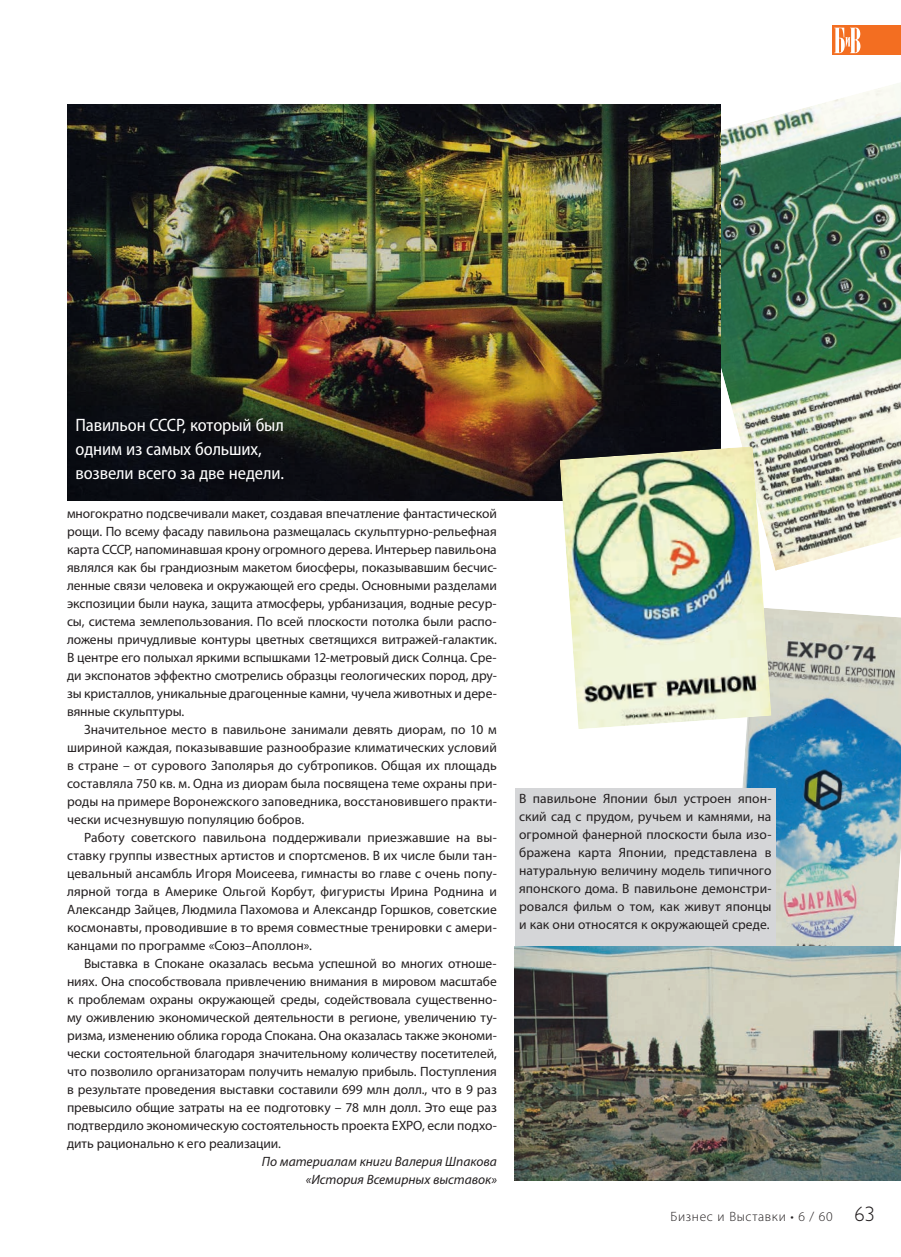
<style>
.page{position:relative;width:901px;height:1257px;background:#fff}
.page>*{position:absolute;margin:0;border:0;box-sizing:border-box;transform-origin:0 0}
.t1{font:semi-condensed 18px/24px "Myriad Pro";letter-spacing:-.005em;color:#fff}
.t2{font:13.5px/18px "Myriad Pro";color:#231f20;text-align:justify}
.t3{font:italic 13.5px/18px "Myriad Pro";color:#231f20;text-align:right}
.t4{font:300 13.5px "Myriad Pro";letter-spacing:.05em;color:#231f20}
.s1{font-family:"Gill Sans Light C";font-weight:400;font-size:21px}
</style>
<div class="page">
<div style="left:832px;top:25px;width:69px;height:30px;background:#f36e21"></div>
<svg style="left:834px;top:27px;width:27px;height:27px"></svg>
<svg style="left:834px;top:28px;width:26px;height:25px"></svg>
<img style="left:742px;top:608px;width:159px;height:338px">
<div style="left:515px;top:788px;width:260px;height:175px;background:#d5d6d8"></div>
<img style="left:720px;top:83px;width:181px;height:488px">
<img style="left:67px;top:104px;width:653px;height:396px">
<img style="left:515px;top:946px;width:386px;height:234px">
<img style="left:559px;top:446px;width:212px;height:283px">
<h1 class="t1" style="left:76px;top:414px;width:210px">Павильон СССР, который был одним из самых больших, возвели всего за две недели.</h1>
<p class="t2" style="left:67px;top:506px;width:431px">многократно подсвечивали макет, создавая впечатление фантастической рощи. По всему фасаду павильона размещалась скульптурно-рельефная карта СССР, напоминавшая крону огромного дерева. Интерьер павильона являлся как бы грандиозным макетом биосферы, показывавшим бесчис&shy;ленные связи человека и окружающей его среды. Основными разделами экспозиции были наука, защита атмосферы, урбанизация, водные ресур&shy;сы, система землепользования. По всей плоскости потолка были распо&shy;ложены причудливые контуры цветных светящихся витражей-галактик.<br>В центре его полыхал яркими вспышками 12-метровый диск Солнца. Сре&shy;ди экспонатов эффектно смотрелись образцы геологических пород, дру&shy;зы кристаллов, уникальные драгоценные камни, чучела животных и дере&shy;вянные скульптуры.</p>
<p class="t2" style="left:67px;top:722px;width:431px;text-indent:17px">Значительное место в павильоне занимали девять диорам, по 10 м шириной каждая, показывавшие разнообразие климатических условий в стране – от сурового Заполярья до субтропиков. Общая их площадь составляла 750 кв. м. Одна из диорам была посвящена теме охраны при&shy;роды на примере Воронежского заповедника, восстановившего практи&shy;чески исчезнувшую популяцию бобров.</p>
<p class="t2" style="left:67px;top:830px;width:431px;text-indent:17px">Работу советского павильона поддерживали приезжавшие на вы&shy;ставку группы известных артистов и спортсменов. В их числе были тан&shy;цевальный ансамбль Игоря Моисеева, гимнасты во главе с очень попу&shy;лярной тогда в Америке Ольгой Корбут, фигуристы Ирина Роднина и Александр Зайцев, Людмила Пахомова и Александр Горшков, советские космонавты, проводившие в то время совместные тренировки с амери&shy;канцами по программе «Союз–Аполлон».</p>
<p class="t2" style="left:67px;top:956px;width:431px;text-indent:17px">Выставка в Спокане оказалась весьма успешной во многих отноше&shy;ниях. Она способствовала привлечению внимания в мировом масштабе к проблемам охраны окружающей среды, содействовала существенно&shy;му оживлению экономической деятельности в регионе, увеличению ту&shy;ризма, изменению облика города Спокана. Она оказалась также экономи&shy;чески состоятельной благодаря значительному количеству посетителей, что позволило организаторам получить немалую прибыль. Поступления в результате проведения выставки составили 699 млн долл., что в 9 раз превысило общие затраты на ее подготовку – 78 млн долл. Это еще раз подтвердило экономическую состоятельность проекта EXPO, если подхо&shy;дить рационально к его реализации.</p>
<p class="t3" style="left:262px;top:1154px;width:236px">По материалам книги Валерия Шпакова «История Всемирных выставок»</p>
<p class="t2" style="left:519px;top:790px;width:254px">В павильоне Японии был устроен япон&shy;ский сад с прудом, ручьем и камнями, на огромной фанерной плоскости была изо&shy;бражена карта Японии, представлена в натуральную величину модель типичного японского дома. В павильоне демонстри&shy;ровался фильм о том, как живут японцы и как они относятся к окружающей среде.</p>
<p class="t4" style="left:670px;top:1211px;width:206px">Бизнес и Выставки • 6 / 60 <span class="s1">63</span></p>
</div>
